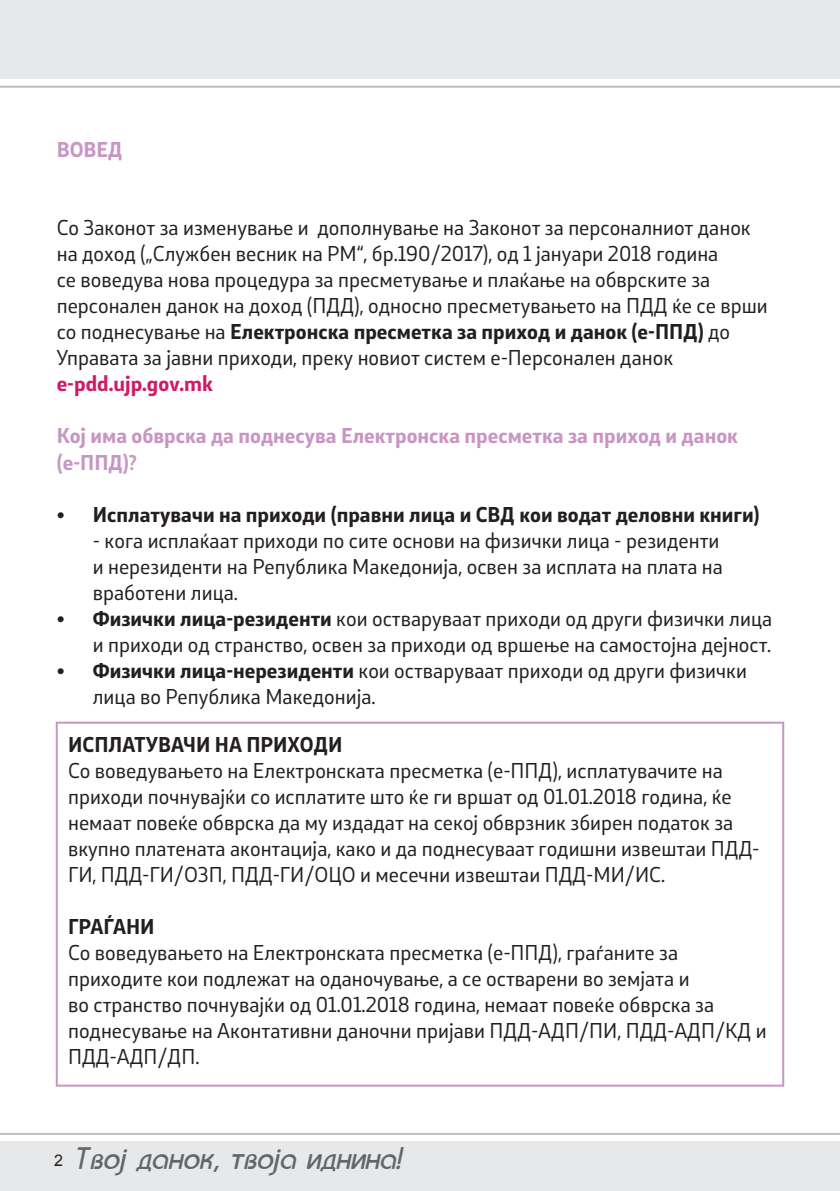
<style>
.page{position:relative;width:840px;height:1191px;background:#fff}
.page>*{position:absolute;margin:0;border:0;box-sizing:border-box;transform-origin:0 0}
.t1{font:italic 34px "C Bahamas";color:#636566}
.t2{font:20px/26px "Stobi Sans";color:#231f20}
.t3{font:700 20px "Stobi Sans";color:#231f20}
.t4{font:700 20px/26.4px "Stobi Sans";color:#c996c3}
.t5{font:700 20px "Stobi Sans";color:#ce1b69}
.s1{font-weight:700}
.s2{font-family:"Arial";font-style:normal;font-size:16px;color:#231f20}
</style>
<div class="page">
<div style="left:0;top:1141px;width:839px;height:50px;background:#e7e8e9"></div>
<hr style="left:0;top:1133px;width:839px;height:2px;background:#bcbdbe">
<div style="left:0;top:0;width:839px;height:79px;background:#e7e8e9"></div>
<hr style="left:0;top:86px;width:839px;height:2px;background:#bcbdbe">
<div style="left:56px;top:721px;width:727px;height:365px;border:2px solid #c996c3"></div>
<p class="t4" style="left:57px;top:136px;width:67px">ВОВЕД</p>
<p class="t2" style="left:57px;top:214px;width:712px">Со Законот за изменување и дополнување на Законот за персоналниот данок на доход („Службен весник на РМ“, бр.190/2017), од 1 јануари 2018 година<br>се воведува нова процедура за пресметување и плаќање на обврските за персонален данок на доход (ПДД), односно пресметувањето на ПДД ќе се врши со поднесување на <span class="s1">Електронска пресметка за приход и данок (е-ППД)</span> до Управата за јавни приходи, преку новиот систем е-Персонален данок</p>
<p class="t5" style="left:57px;top:370px;width:158px">e-pdd.ujp.gov.mk</p>
<p class="t4" style="left:57px;top:422px;width:682px">Кој има обврска да поднесува Електронска пресметка за приход и данок (е-ППД)?</p>
<p class="t3" style="left:57px;top:500px;width:704px">• Исплатувачи на приходи (правни лица и СВД кои водат деловни книги)</p>
<p class="t2" style="left:93px;top:526px;width:631px">- кога исплаќаат приходи по сите основи на физички лица - резиденти и нерезиденти на Република Македонија, освен за исплата на плата на вработени лица.</p>
<p class="t2" style="left:57px;top:604px;width:716px;text-align:right"><span class="s1">• Физички лица-резиденти</span> кои остваруваат приходи од други физички лица и приходи од странство, освен за приходи од вршење на самостојна дејност.</p>
<p class="t2" style="left:93px;top:656px;width:655px;text-indent:-36px"><span class="s1">• Физички лица-нерезиденти</span> кои остваруваат приходи од други физички лица во Република Македонија.</p>
<p class="t3" style="left:68px;top:731px;width:276px">ИСПЛАТУВАЧИ НА ПРИХОДИ</p>
<p class="t2" style="left:68px;top:757px;width:692px">Со воведувањето на Електронската пресметка (е-ППД), исплатувачите на приходи почнувајќи со исплатите што ќе ги вршат од 01.01.2018 година, ќе немаат повеќе обврска да му издадат на секој обврзник збирен податок за вкупно платената аконтација, како и да поднесуваат годишни извештаи ПДД-ГИ, ПДД-ГИ/ОЗП, ПДД-ГИ/ОЦО и месечни извештаи ПДД-МИ/ИС.</p>
<p class="t3" style="left:68px;top:913px;width:88px">ГРАЃАНИ</p>
<p class="t2" style="left:68px;top:939px;width:699px">Со воведувањето на Електронската пресметка (е-ППД), граѓаните за приходите кои подлежат на оданочување, а се остварени во земјата и<br>во странство почнувајќи од 01.01.2018 година, немаат повеќе обврска за поднесување на Аконтативни даночни пријави ПДД-АДП/ПИ, ПДД-АДП/КД и ПДД-АДП/ДП.</p>
<h1 class="t1" style="left:54px;top:1145px;width:351px"><span class="s2">2</span> Tvoj danok, tvoja idnina!</h1>
</div>
